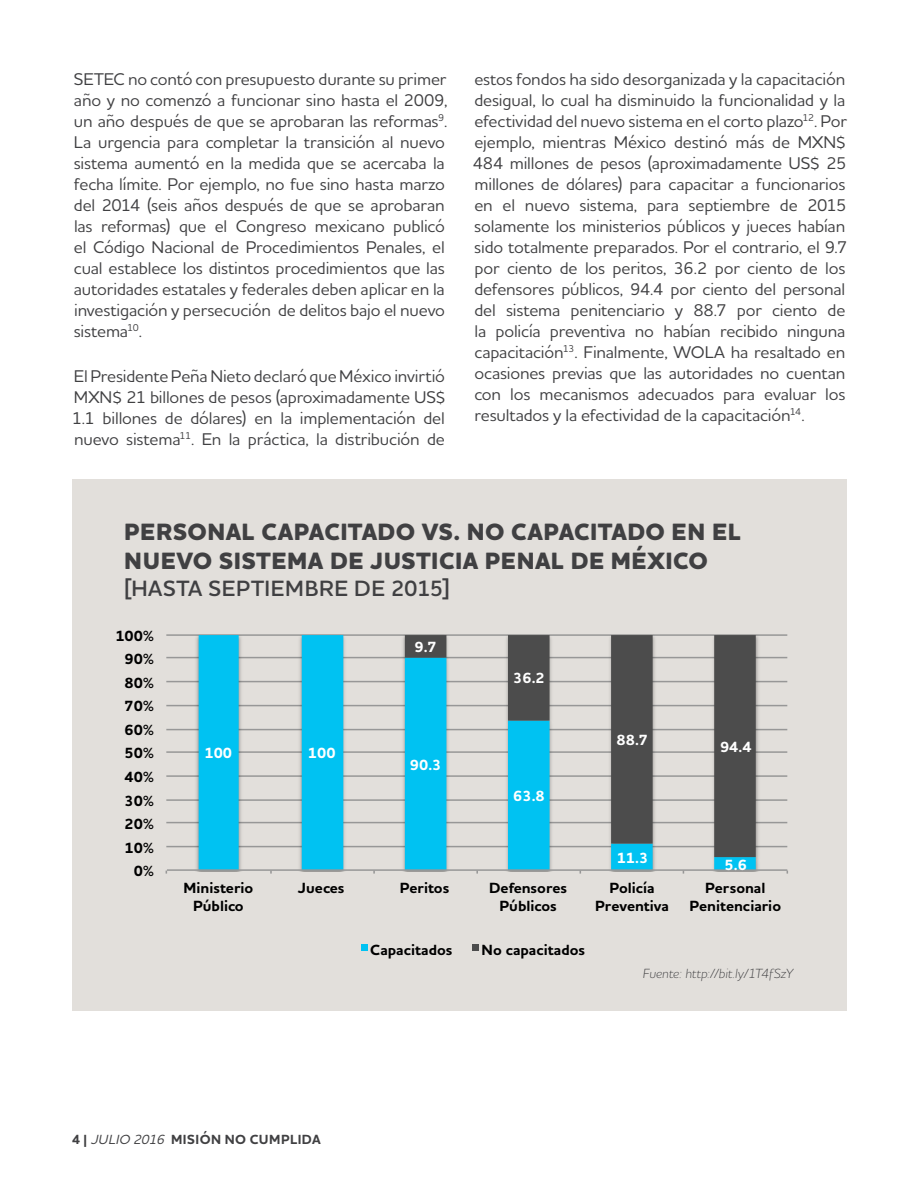
<style>
.page{position:relative;width:918px;height:1188px;background:#fff}
.page>*{position:absolute;margin:0;border:0;box-sizing:border-box;transform-origin:0 0}
.t1{font:800 24px/28.8px "Houschka Alt Pro";letter-spacing:.015em;color:#404042}
.t2{font:600 22.5px "Houschka Alt Pro";letter-spacing:.025em;color:#404042}
.t3{font:500 17.25px/21px "Houschka Alt Pro";letter-spacing:-.01em;color:#404042}
.t4{font:700 15px/18px "Houschka Alt Pro";color:#000;text-align:center}
.t5{font:700 15px "Houschka Alt Pro";color:#fff}
.t6{font:italic 300 13.5px "Houschka Alt Pro";letter-spacing:.005em;color:#404042}
.t7{font:700 13.5px "Houschka Alt Pro";letter-spacing:.035em;color:#404042}
.s1{font-family:"Houschka Pro"}
.s2{font-weight:500;font-style:italic}
</style>
<div class="page">
<div style="left:72px;top:480px;width:774px;height:531px;background:#e2dfdb"></div>
<hr style="left:166px;top:846px;width:621px;height:1px;background:#979797">
<hr style="left:166px;top:822px;width:621px;height:1px;background:#979797">
<hr style="left:166px;top:799px;width:621px;height:2px;background:#979797">
<hr style="left:166px;top:775px;width:621px;height:2px;background:#979797">
<hr style="left:166px;top:751px;width:621px;height:2px;background:#979797">
<hr style="left:166px;top:729px;width:621px;height:1px;background:#979797">
<hr style="left:166px;top:705px;width:621px;height:1px;background:#979797">
<hr style="left:166px;top:681px;width:621px;height:1px;background:#979797">
<hr style="left:166px;top:657px;width:621px;height:1px;background:#979797">
<hr style="left:166px;top:634px;width:621px;height:2px;background:#979797">
<img style="left:397px;top:634px;width:367px;height:233px">
<svg style="left:199px;top:635px;width:557px;height:234px"></svg>
<svg style="left:405px;top:635px;width:351px;height:222px"></svg>
<hr style="left:167px;top:869px;width:620px;height:2px;background:#979797">
<div style="left:361px;top:944px;width:7px;height:6px;background:#00c2f2"></div>
<div style="left:472px;top:944px;width:7px;height:6px;background:#4c4c4c"></div>
<p class="t3" style="left:74px;top:68px;width:375px">SETEC no contó con presupuesto durante su primer año y no comenzó a funcionar sino hasta el 2009, un año después de que se aprobaran las reformas<sup>9</sup>.<br>La urgencia para completar la transición al nuevo sistema aumentó en la medida que se acercaba la fecha límite. Por ejemplo, no fue sino hasta marzo del 2014 (seis años después de que se aprobaran las reformas) que el Congreso mexicano publicó el Código Nacional de Procedimientos Penales, el cual establece los distintos procedimientos que las autoridades estatales y federales deben aplicar en la investigación y persecución de delitos bajo el nuevo sistema<sup>10</sup>.</p>
<p class="t3" style="left:72px;top:365px;width:376px;text-align:justify">El Presidente Peña Nieto declaró que México invirtió MXN$ 21 billones de pesos (aproximadamente US$ 1.1 billones de dólares) en la implementación del nuevo sistema<sup>11</sup>. En la práctica, la distribución de</p>
<p class="t3" style="left:473px;top:68px;width:376px">estos fondos ha sido desorganizada y la capacitación desigual, lo cual ha disminuido la funcionalidad y la efectividad del nuevo sistema en el corto plazo<sup>12</sup>. Por ejemplo, mientras México destinó más de MXN$ 484 millones de pesos (aproximadamente US$ 25 millones de dólares) para capacitar a funcionarios en el nuevo sistema, para septiembre de 2015 solamente los ministerios públicos y jueces habían sido totalmente preparados. Por el contrario, el 9.7 por ciento de los peritos, 36.2 por ciento de los defensores públicos, 94.4 por ciento del personal del sistema penitenciario y 88.7 por ciento de la policía preventiva no habían recibido ninguna capacitación<sup>13</sup>. Finalmente, WOLA ha resaltado en ocasiones previas que las autoridades no cuentan con los mecanismos adecuados para evaluar los resultados y la efectividad de la capacitación<sup>14</sup>.</p>
<h1 class="t1" style="left:124px;top:517px;width:618px">PERSONAL CAPACITADO VS. NO CAPACITADO EN EL<br>NUEVO SISTEMA DE JUSTICIA PENAL DE MÉXICO</h1>
<h2 class="t2" style="left:124px;top:578px;width:327px"><span class="s1">[</span>HASTA SEPTIEMBRE DE 2015]</h2>
<p class="t4" style="left:115px;top:628px;width:40px">100%</p>
<p class="t4" style="left:125px;top:651px;width:31px">90%</p>
<p class="t4" style="left:125px;top:675px;width:31px">80%</p>
<p class="t4" style="left:125px;top:698px;width:31px">70%</p>
<p class="t4" style="left:125px;top:722px;width:31px">60%</p>
<p class="t4" style="left:125px;top:745px;width:31px">50%</p>
<p class="t4" style="left:125px;top:769px;width:31px">40%</p>
<p class="t4" style="left:125px;top:793px;width:31px">30%</p>
<p class="t4" style="left:125px;top:816px;width:31px">20%</p>
<p class="t4" style="left:125px;top:840px;width:31px">10%</p>
<p class="t4" style="left:134px;top:863px;width:21px">0%</p>
<p class="t5" style="left:205px;top:747px;width:29px">100</p>
<p class="t5" style="left:308px;top:747px;width:29px">100</p>
<p class="t5" style="left:414px;top:641px;width:24px">9.7</p>
<p class="t5" style="left:410px;top:758px;width:33px">90.3</p>
<p class="t5" style="left:513px;top:672px;width:33px">36.2</p>
<p class="t5" style="left:513px;top:790px;width:33px">63.8</p>
<p class="t5" style="left:617px;top:734px;width:33px">88.7</p>
<p class="t5" style="left:617px;top:851px;width:33px">11.3</p>
<p class="t5" style="left:720px;top:740px;width:33px">94.4</p>
<p class="t5" style="left:725px;top:858px;width:24px">5.6</p>
<p class="t4" style="left:184px;top:880px;width:71px">Ministerio<br>Público</p>
<p class="t4" style="left:298px;top:880px;width:48px">Jueces</p>
<p class="t4" style="left:400px;top:880px;width:51px">Peritos</p>
<p class="t4" style="left:489px;top:880px;width:79px">Defensores<br>Públicos</p>
<p class="t4" style="left:595px;top:880px;width:75px">Policía<br>Preventiva</p>
<p class="t4" style="left:690px;top:880px;width:93px">Personal<br>Penitenciario</p>
<p class="t4" style="left:370px;top:942px;width:84px">Capacitados</p>
<p class="t4" style="left:482px;top:942px;width:105px">No capacitados</p>
<p class="t6" style="left:643px;top:969px;width:152px">Fuente: http://bit.ly/1T4fSzY</p>
<p class="t7" style="left:72px;top:1131px;width:250px">4 | <span class="s2">JULIO 2016</span> MISIÓN NO CUMPLIDA</p>
</div>
